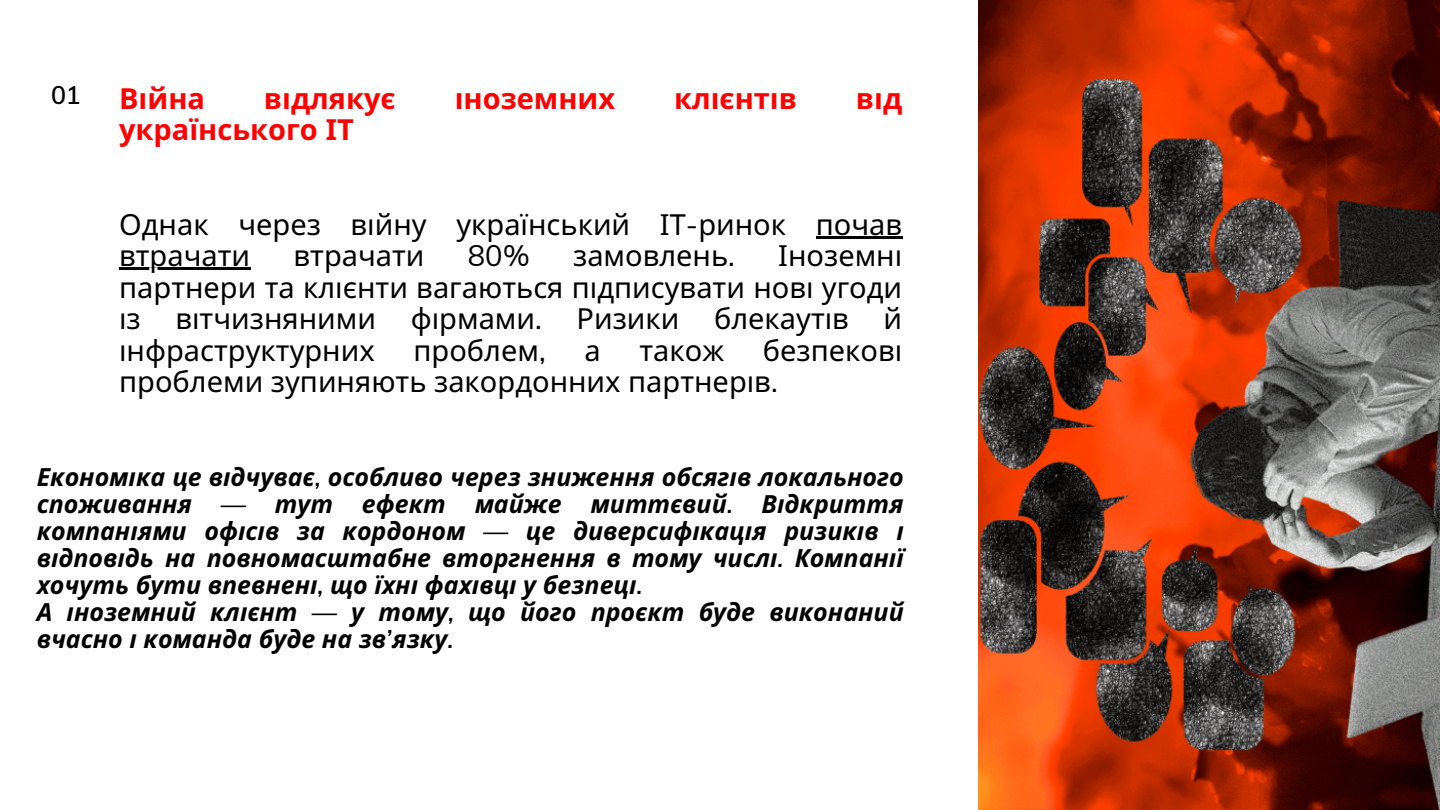
<style>
.page{position:relative;width:1440px;height:810px;background:#fff}
.page>*{position:absolute;margin:0;border:0;box-sizing:border-box;transform-origin:0 0}
.t1{font:29px/31.5px "Noto Sans";color:#000}
.t2{font:700 29px "Noto Sans";color:#f00}
.t3{font:29px "Muli";color:#000}
.t4{font:italic 700 25px/27px "Noto Sans";color:#000;text-align:justify}
.t5{font:600 25px "Muli";color:#000}
.s1{font-family:"Muli"}
.s2{font-family:"Muli";font-weight:600}
</style>
<div class="page">
<hr style="left:816px;top:236px;width:86px;height:2px;background:#000">
<hr style="left:119px;top:268px;width:131px;height:2px;background:#000">
<img style="left:978px;top:0;width:462px;height:810px">
<p class="t5" style="left:51px;top:79px;width:31px">01</p>
<p class="t2" style="left:119px;top:78px;width:87px">Війна</p>
<p class="t2" style="left:264px;top:78px;width:133px">відлякує</p>
<p class="t2" style="left:455px;top:78px;width:162px">і ноземних</p>
<p class="t2" style="left:674px;top:78px;width:124px">клієнті в</p>
<p class="t2" style="left:856px;top:78px;width:48px">від</p>
<p class="t2" style="left:119px;top:109px;width:236px">українського ІТ</p>
<p class="t1" style="left:119px;top:208px;width:785px">Однак через ві йну український ІТ<span class="s1">-</span>ринок почав</p>
<p class="t1" style="left:119px;top:239px;width:133px">втрачати</p>
<p class="t1" style="left:294px;top:239px;width:133px">втрачати</p>
<p class="t3" style="left:468px;top:237px;width:64px">80%</p>
<p class="t1" style="left:573px;top:239px;width:163px">замовлень<span class="s1">.</span></p>
<p class="t1" style="left:119px;top:239px;width:785px;text-indent:659px">Іноземні партнери та клі єнти вагаються підписувати нові угоди із вітчизняними фі рмами<span class="s1">.</span> Ризики блекауті в й і нфраструктурних</p>
<p class="t1" style="left:119px;top:334px;width:780px;text-indent:644px">безпекові проблеми зупиняють закордонних партнері в<span class="s1">.</span></p>
<p class="t1" style="left:413px;top:334px;width:134px">проблем<span class="s1">,</span></p>
<p class="t1" style="left:584px;top:334px;width:18px">а</p>
<p class="t1" style="left:639px;top:334px;width:86px">також</p>
<p class="t4" style="left:37px;top:462px;width:869px">Економіка це відчуває<span class="s2">,</span> особливо через зниження обсягів локального споживання <span class="s2">—</span> тут ефект майже миттєвий<span class="s2">.</span> Відкриття компаніями офісів за кордоном <span class="s2">—</span> це диверсифікація ризиків і відповідь на повномасштабне вторгнення в тому числі<span class="s2">.</span> Компанії хочуть бути впевнені<span class="s2">,</span> що їхні фахівці у безпеці<span class="s2">.</span></p>
<p class="t4" style="left:37px;top:597px;width:869px">А іноземний клієнт <span class="s2">—</span> у тому<span class="s2">,</span> що його проєкт буде виконаний вчасно і команда буде на зв<span class="s2">’</span>язку<span class="s2">.</span></p>
</div>
